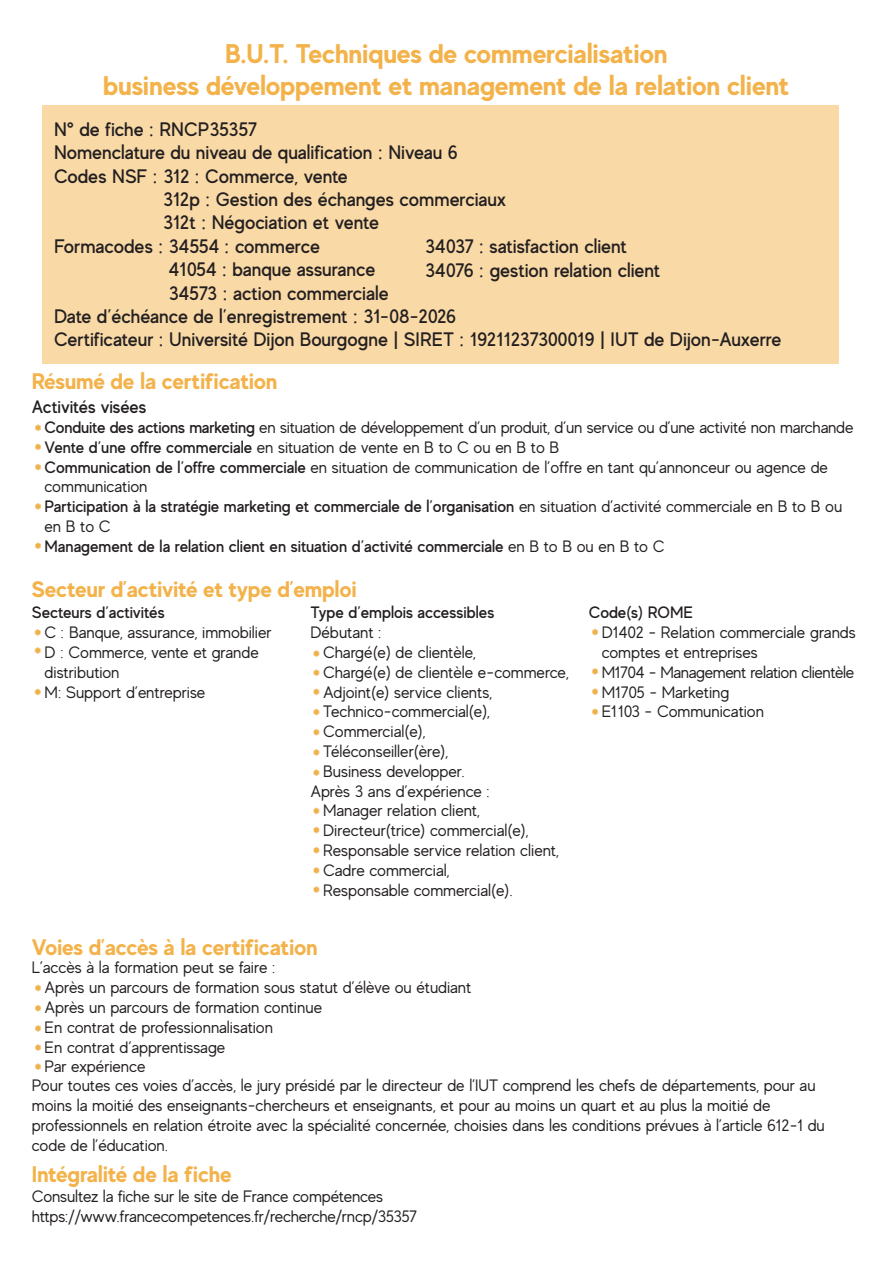
<style>
.page{position:relative;width:893px;height:1263px;background:#fff}
.page>*{position:absolute;margin:0;border:0;box-sizing:border-box;transform-origin:0 0}
.t1{font:700 27px "MADE Evolve Sans";color:#f3b24a}
.t2{font:700 22.5px "MADE Evolve Sans";color:#f3b24a}
.t3{font:500 19.5px "MADE Evolve Sans";letter-spacing:-.005em;color:#231f20}
.t4{font:500 18px "MADE Evolve Sans";letter-spacing:-.005em;color:#231f20}
.t5{font:16.5px/19.8px "MADE Evolve Sans";color:#231f20}
.t6{font:500 16.5px/19.8px "MADE Evolve Sans";letter-spacing:-.005em;color:#231f20}
.t7{font:16.5px "MADE Evolve Sans";letter-spacing:-.02em;color:#231f20}
.s1{font-weight:500}
.s2{font-weight:400}
</style>
<div class="page">
<div style="left:43px;top:105px;width:796px;height:259px;background:#f9d9a6"></div>
<svg style="left:35px;top:647px;width:6px;height:7px"></svg>
<svg style="left:35px;top:688px;width:6px;height:7px"></svg>
<svg style="left:35px;top:629px;width:6px;height:7px"></svg>
<svg style="left:313px;top:669px;width:6px;height:7px"></svg>
<svg style="left:313px;top:650px;width:6px;height:7px"></svg>
<svg style="left:313px;top:769px;width:6px;height:7px"></svg>
<svg style="left:313px;top:688px;width:6px;height:7px"></svg>
<svg style="left:313px;top:729px;width:6px;height:7px"></svg>
<svg style="left:313px;top:867px;width:6px;height:7px"></svg>
<svg style="left:592px;top:668px;width:6px;height:7px"></svg>
<svg style="left:592px;top:708px;width:6px;height:7px"></svg>
<svg style="left:592px;top:629px;width:6px;height:6px"></svg>
<svg style="left:35px;top:424px;width:6px;height:7px"></svg>
<svg style="left:35px;top:443px;width:6px;height:7px"></svg>
<svg style="left:35px;top:464px;width:6px;height:6px"></svg>
<svg style="left:35px;top:503px;width:6px;height:7px"></svg>
<svg style="left:35px;top:542px;width:6px;height:7px"></svg>
<svg style="left:35px;top:984px;width:6px;height:7px"></svg>
<svg style="left:35px;top:1005px;width:6px;height:7px"></svg>
<svg style="left:35px;top:1025px;width:6px;height:7px"></svg>
<svg style="left:35px;top:1044px;width:6px;height:7px"></svg>
<svg style="left:35px;top:1063px;width:6px;height:7px"></svg>
<svg style="left:313px;top:886px;width:6px;height:7px"></svg>
<svg style="left:313px;top:826px;width:6px;height:7px"></svg>
<svg style="left:313px;top:847px;width:6px;height:7px"></svg>
<svg style="left:592px;top:688px;width:6px;height:7px"></svg>
<svg style="left:313px;top:708px;width:6px;height:7px"></svg>
<svg style="left:313px;top:749px;width:6px;height:7px"></svg>
<svg style="left:313px;top:807px;width:6px;height:7px"></svg>
<p class="t1" style="left:225px;top:36px;width:444px">B.U.T. Techniques de commercialisation</p>
<p class="t1" style="left:104px;top:69px;width:687px">business développement et management de la relation client</p>
<p class="t3" style="left:54px;top:117px;width:204px">N° de fiche : RNCP35357</p>
<p class="t3" style="left:54px;top:140px;width:406px">Nomenclature du niveau de qualification : Niveau 6</p>
<p class="t3" style="left:54px;top:164px;width:295px">Codes NSF : 312 : Commerce, vente</p>
<p class="t3" style="left:163px;top:187px;width:345px">312p : Gestion des échanges commerciaux</p>
<p class="t3" style="left:163px;top:210px;width:217px">312t : Négociation et vente</p>
<p class="t3" style="left:54px;top:234px;width:267px">Formacodes : 34554 : commerce</p>
<p class="t3" style="left:169px;top:257px;width:208px">41054 : banque assurance</p>
<p class="t3" style="left:169px;top:281px;width:221px">34573 : action commerciale</p>
<p class="t3" style="left:54px;top:304px;width:404px">Date d’échéance de l’enregistrement : 31-08-2026</p>
<p class="t3" style="left:54px;top:327px;width:729px">Certificateur : Université Dijon Bourgogne | SIRET : 19211237300019 | IUT de Dijon-Auxerre</p>
<p class="t2" style="left:32px;top:367px;width:247px">Résumé de la certification</p>
<p class="t4" style="left:32px;top:396px;width:116px">Activités visées</p>
<p class="t5" style="left:45px;top:417px;width:810px"><span class="s1">Conduite des actions marketing</span> en situation de développement d’un produit, d’un service ou d’une activité non marchande</p>
<p class="t5" style="left:45px;top:437px;width:516px"><span class="s1">Vente d’une offre commerciale</span> en situation de vente en B to C ou en B to B</p>
<p class="t5" style="left:45px;top:456px;width:785px"><span class="s1">Communication de l’offre commerciale</span> en situation de communication de l’offre en tant qu’annonceur ou agence de communication</p>
<p class="t6" style="left:45px;top:496px;width:799px">Participation à la stratégie marketing et commerciale de l’organisation <span class="s2">en situation d’activité commerciale en B to B ou en B to C</span></p>
<p class="t6" style="left:45px;top:536px;width:621px">Management de la relation client en situation d’activité commerciale <span class="s2">en B to B ou en B to C</span></p>
<p class="t3" style="left:425px;top:234px;width:203px">34037 : satisfaction client</p>
<p class="t3" style="left:425px;top:258px;width:237px">34076 : gestion relation client</p>
<p class="t2" style="left:32px;top:575px;width:326px">Secteur d’activité et type d’emploi</p>
<p class="t6" style="left:32px;top:602px;width:134px">Secteurs d’activités</p>
<p class="t5" style="left:45px;top:622px;width:228px">C : Banque, assurance, immobilier</p>
<p class="t5" style="left:45px;top:642px;width:216px">D : Commerce, vente et grande</p>
<p class="t5" style="left:45px;top:662px;width:77px">distribution</p>
<p class="t5" style="left:45px;top:681px;width:162px">M: Support d’entreprise</p>
<p class="t6" style="left:310px;top:602px;width:185px">Type d’emplois accessibles</p>
<p class="t5" style="left:310px;top:622px;width:73px">Débutant :</p>
<p class="t5" style="left:323px;top:642px;width:154px">Chargé(e) de clientèle,</p>
<p class="t5" style="left:323px;top:662px;width:247px">Chargé(e) de clientèle e-commerce,</p>
<p class="t5" style="left:323px;top:681px;width:170px">Adjoint(e) service clients,</p>
<p class="t5" style="left:323px;top:701px;width:168px">Technico-commercial(e),</p>
<p class="t5" style="left:323px;top:721px;width:104px">Commercial(e),</p>
<p class="t5" style="left:323px;top:741px;width:127px">Téléconseiller(ère),</p>
<p class="t5" style="left:323px;top:761px;width:143px">Business developper.</p>
<p class="t5" style="left:310px;top:780px;width:181px">Après 3 ans d’expérience :</p>
<p class="t5" style="left:323px;top:800px;width:158px">Manager relation client,</p>
<p class="t5" style="left:323px;top:820px;width:207px">Directeur(trice) commercial(e),</p>
<p class="t5" style="left:323px;top:840px;width:237px">Responsable service relation client,</p>
<p class="t5" style="left:323px;top:860px;width:128px">Cadre commercial,</p>
<p class="t5" style="left:323px;top:879px;width:191px">Responsable commercial(e).</p>
<p class="t6" style="left:589px;top:602px;width:106px">Code(s) ROME</p>
<p class="t5" style="left:602px;top:622px;width:256px">D1402 - Relation commerciale grands comptes et entreprises</p>
<p class="t7" style="left:602px;top:662px;width:254px">M1704 - Management relation clientèle</p>
<p class="t5" style="left:602px;top:681px;width:129px">M1705 - Marketing</p>
<p class="t5" style="left:602px;top:701px;width:164px">E1103 - Communication</p>
<p class="t2" style="left:32px;top:932px;width:287px">Voies d’accès à la certification</p>
<p class="t5" style="left:32px;top:957px;width:245px">L’accès à la formation peut se faire :</p>
<p class="t5" style="left:45px;top:977px;width:428px">Après un parcours de formation sous statut d’élève ou étudiant</p>
<p class="t5" style="left:45px;top:997px;width:279px">Après un parcours de formation continue</p>
<p class="t5" style="left:45px;top:1017px;width:230px">En contrat de professionnalisation</p>
<p class="t5" style="left:45px;top:1036px;width:182px">En contrat d’apprentissage</p>
<p class="t5" style="left:45px;top:1056px;width:102px">Par expérience</p>
<p class="t5" style="left:32px;top:1075px;width:785px">Pour toutes ces voies d’accès, le jury présidé par le directeur de l’IUT comprend les chefs de départements, pour au moins la moitié des enseignants-chercheurs et enseignants, et pour au moins un quart et au plus la moitié de</p>
<p class="t5" style="left:32px;top:1115px;width:794px">professionnels en relation étroite avec la spécialité concernée, choisies dans les conditions prévues à l’article 612-1 du code de l’éducation.</p>
<p class="t2" style="left:32px;top:1160px;width:201px">Intégralité de la fiche</p>
<p class="t5" style="left:32px;top:1186px;width:353px">Consultez la fiche sur le site de France compétences</p>
<p class="t5" style="left:32px;top:1206px;width:387px">https://www.francecompetences.fr/recherche/rncp/35357</p>
</div>
